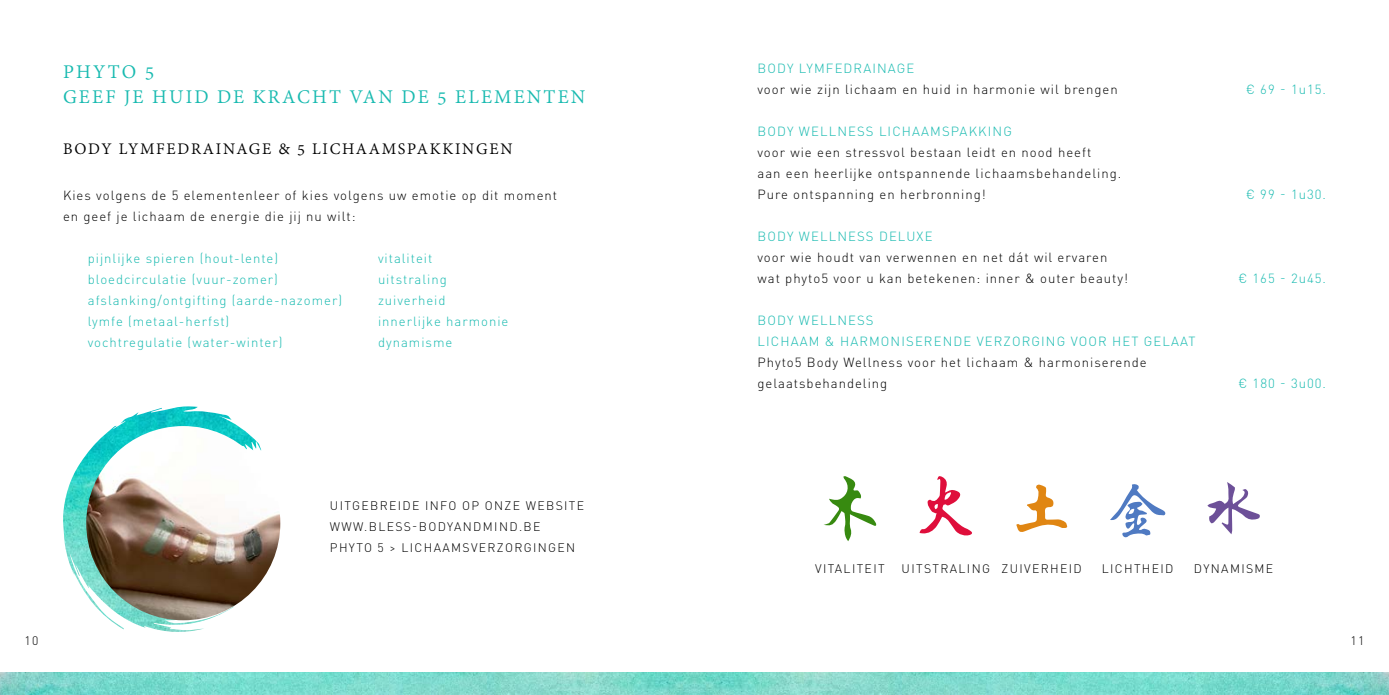
<style>
.page{position:relative;width:1389px;height:695px;background:#fff}
.page>*{position:absolute;margin:0;border:0;box-sizing:border-box;transform-origin:0 0}
.t1{font:21px/25.2px "Adobe Devanagari";letter-spacing:.1em;color:#18bab0}
.t2{font:17.5px "Adobe Devanagari";letter-spacing:.1em;color:#000}
.t3{font:300 13.12px/21px "DIN Pro";letter-spacing:.075em;color:#000}
.t4{font:300 13.12px/21px "DIN Pro";letter-spacing:.085em;color:#18bab0}
.t5{font:300 12.25px/21px "DIN Pro";letter-spacing:.11em;color:#000}
</style>
<div class="page">
<img style="left:0;top:672px;width:1389px;height:22px">
<img style="left:63px;top:408px;width:184px;height:224px">
<img style="left:86px;top:426px;width:194px;height:194px;border-radius:97px">
<svg style="left:920px;top:476px;width:52px;height:60px"></svg>
<svg style="left:824px;top:476px;width:52px;height:65px"></svg>
<svg style="left:1016px;top:484px;width:51px;height:48px"></svg>
<svg style="left:1207px;top:482px;width:53px;height:52px"></svg>
<svg style="left:1110px;top:484px;width:56px;height:54px"></svg>
<h1 class="t1" style="left:63px;top:61px;width:16px">PHYTO</h1>
<h1 class="t1" style="left:63px;top:61px;width:524px;text-indent:82px">5<br>GEEF JE HUID DE KRACHT VAN DE 5 ELEMENTEN</h1>
<h2 class="t2" style="left:63px;top:139px;width:262px">BODY LYMFEDRAINAGE &amp; 5 LICHAAMSPAKKINGEN</h2>
<p class="t3" style="left:63px;top:184px;width:496px">Kies volgens de 5 elementenleer of kies volgens uw emotie op dit moment en geef je lichaam de energie die jij nu wilt:</p>
<p class="t4" style="left:88px;top:247px;width:192px">pijnlijke spieren (hout-lente)</p>
<p class="t4" style="left:378px;top:247px;width:56px">vitaliteit</p>
<p class="t4" style="left:88px;top:268px;width:192px">bloedcirculatie (vuur-zomer)</p>
<p class="t4" style="left:378px;top:268px;width:70px">uitstraling</p>
<p class="t4" style="left:88px;top:289px;width:256px">afslanking/ontgifting (aarde-nazomer)</p>
<p class="t4" style="left:378px;top:289px;width:69px">zuiverheid</p>
<p class="t4" style="left:88px;top:310px;width:143px">lymfe (metaal-herfst)</p>
<p class="t4" style="left:378px;top:310px;width:132px">innerlijke harmonie</p>
<p class="t4" style="left:88px;top:331px;width:196px">vochtregulatie (water-winter)</p>
<p class="t4" style="left:378px;top:331px;width:76px">dynamisme</p>
<p class="t5" style="left:330px;top:494px;width:256px">uitgebreide info op onze website www.bless-bodyandmind.be phyto 5 &gt; lichaamsverzorgingen</p>
<p class="t4" style="left:758px;top:57px;width:158px">Body Lymfedrainage</p>
<p class="t3" style="left:757px;top:78px;width:362px">voor wie zijn lichaam en huid in harmonie wil brengen</p>
<p class="t4" style="left:1246px;top:78px;width:81px">€ 69 - 1u15.</p>
<p class="t4" style="left:758px;top:120px;width:256px">Body Wellness Lichaamspakking</p>
<p class="t3" style="left:757px;top:141px;width:365px">voor wie een stressvol bestaan leidt en nood heeft<br>aan een heerlijke ontspannende lichaamsbehandeling.<br>Pure ontspanning en herbronning!</p>
<p class="t4" style="left:1246px;top:183px;width:81px">€ 99 - 1u30.</p>
<p class="t4" style="left:758px;top:225px;width:189px">Body Wellness DE LUXE</p>
<p class="t3" style="left:757px;top:246px;width:372px">voor wie houdt van verwennen en net dát wil ervaren wat phyto5 voor u kan betekenen: inner &amp; outer beauty!</p>
<p class="t4" style="left:758px;top:309px;width:439px">Body Wellness<br>lichaam &amp; harmoniserende verzorging voor het gelaat</p>
<p class="t3" style="left:757px;top:351px;width:391px">Phyto5 Body Wellness voor het lichaam &amp; harmoniserende gelaatsbehandeling</p>
<p class="t4" style="left:1238px;top:267px;width:89px">€ 165 - 2u45.</p>
<p class="t4" style="left:1238px;top:372px;width:89px">€ 180 - 3u00.</p>
<p class="t5" style="left:815px;top:558px;width:71px">Vitaliteit</p>
<p class="t5" style="left:902px;top:558px;width:182px">uitstraling zuiverheid</p>
<p class="t5" style="left:1102px;top:558px;width:73px">lichtheid</p>
<p class="t5" style="left:1194px;top:558px;width:81px">dynamisme</p>
<p class="t5" style="left:25px;top:629px;width:15px">10</p>
<p class="t5" style="left:1351px;top:629px;width:15px">11</p>
</div>
